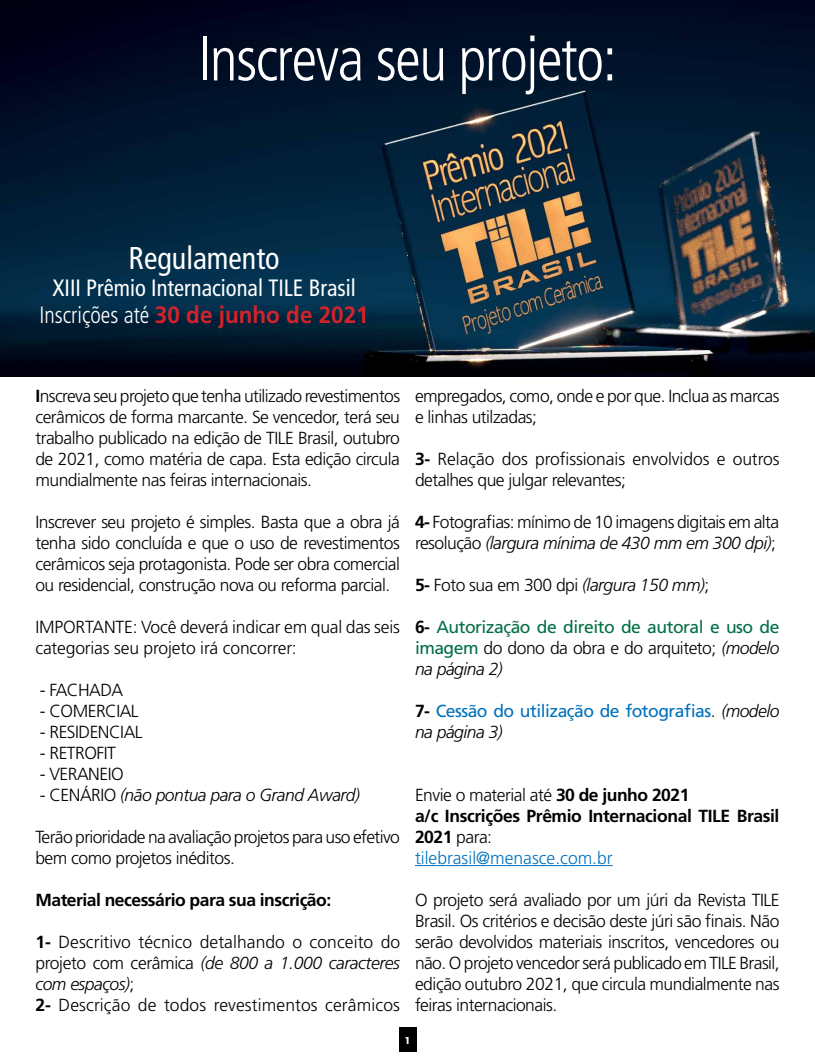
<style>
.page{position:relative;width:815px;height:1063px;background:#fff}
.page>*{position:absolute;margin:0;border:0;box-sizing:border-box;transform-origin:0 0}
.t1{font:300 condensed 63px "Frutiger";letter-spacing:-.025em;color:#fff;scale:.95 1}
.t2{font:condensed 31.5px "Frutiger";color:#fff;scale:.95 1}
.t3{font:condensed 23.62px/27px "Frutiger";color:#fff;text-align:center;scale:.95 1}
.t4{font:300 17.5px/21px "Frutiger";letter-spacing:-.03em;color:#000;text-align:justify}
.t5{font:700 17.5px/21px "Frutiger";letter-spacing:-.025em;color:#000}
.t6{font:300 17.5px/21px "Frutiger";letter-spacing:.005em;color:#000}
.t7{font:17.5px/21px "Frutiger";letter-spacing:-.03em;color:#006f45;text-align:justify}
.t8{font:300 17.5px/21px "Frutiger";letter-spacing:-.01em;color:#000}
.t9{font:300 17.5px/21px "Frutiger";letter-spacing:-.005em;color:#000}
.t10{font:17.5px/21px "Frutiger";letter-spacing:-.03em;color:#0072bc}
.t11{font:italic 300 17.5px "Frutiger";letter-spacing:-.03em;color:#000}
.t12{font:700 10px "Futura BT";color:#fff}
.s1{font-weight:300}
.s2{font-weight:700;font-stretch:normal;color:#d2232a}
.s3{font-weight:700}
.s4{font-style:normal}
.s5{font-style:italic}
.s6{font-weight:700;color:#000}
.s7{font-weight:300;color:#000}
.s8{font-weight:300;font-style:italic;color:#000}
.s9{font-weight:300;color:#0072bc}
</style>
<div class="page">
<div style="left:399px;top:1028px;width:17px;height:24px;background:#000"></div>
<img style="left:0;top:0;width:815px;height:376px">
<hr style="left:415px;top:865px;width:198px;height:1px;background:#0072bc">
<hr style="left:0;top:1062px;width:815px;height:1px;background:#000">
<h1 class="t1" style="left:198px;top:23px;width:443px">Inscreva seu projeto:</h1>
<h2 class="t2" style="left:129px;top:239px;width:161px">Regulamento</h2>
<h3 class="t3" style="left:40px;top:274px;width:348px">XIII Prêmio Internacional TILE Brasil<br><span class="s1">Inscrições até</span> <span class="s2">30 de junho de 2021</span></h3>
<p class="t4" style="left:35px;top:386px;width:366px"><span class="s3">I</span>nscreva seu projeto que tenha utilizado revestimentos cerâmicos de forma marcante. Se vencedor, terá seu trabalho publicado na edição de TILE Brasil, outubro de 2021, como matéria de capa. Esta edição circula mundialmente nas feiras internacionais.</p>
<p class="t4" style="left:35px;top:512px;width:366px">Inscrever seu projeto é simples. Basta que a obra já tenha sido concluída e que o uso de revestimentos cerâmicos seja protagonista. Pode ser obra comercial ou residencial, construção nova ou reforma parcial.</p>
<p class="t8" style="left:35px;top:617px;width:366px">IMPORTANTE: Você deverá indicar em qual das seis categorias seu projeto irá concorrer:</p>
<p class="t4" style="left:40px;top:680px;width:85px">- FACHADA</p>
<p class="t4" style="left:40px;top:701px;width:100px">- COMERCIAL</p>
<p class="t4" style="left:40px;top:722px;width:104px">- RESIDENCIAL</p>
<p class="t4" style="left:40px;top:743px;width:78px">- RETROFIT</p>
<p class="t4" style="left:40px;top:764px;width:85px">- VERANEIO</p>
<p class="t11" style="left:40px;top:785px;width:322px"><span class="s4">- CENÁRIO</span> (não pontua para o Grand Award)</p>
<p class="t4" style="left:35px;top:827px;width:366px">Terão prioridade na avaliação projetos para uso efetivo bem como projetos inéditos.</p>
<p class="t5" style="left:35px;top:889px;width:297px">Material necessário para sua inscrição:</p>
<p class="t6" style="left:35px;top:932px;width:366px"><span class="s3">1-</span> Descritivo técnico detalhando o conceito do projeto com cerâmica <span class="s5">(de 800 a 1.000 caracteres com espaços)</span>;<br><span class="s3">2-</span> Descrição de todos revestimentos cerâmicos</p>
<p class="t4" style="left:415px;top:386px;width:366px">empregados, como, onde e por que. Inclua as marcas e linhas utilzadas;</p>
<p class="t9" style="left:415px;top:449px;width:366px"><span class="s3">3-</span> Relação dos profissionais envolvidos e outros detalhes que julgar relevantes;</p>
<p class="t4" style="left:415px;top:512px;width:366px"><span class="s3">4-</span> Fotografias: mínimo de 10 imagens digitais em alta resolução <span class="s5">(largura mínima de 430 mm em 300 dpi)</span>;</p>
<p class="t4" style="left:415px;top:575px;width:296px"><span class="s3">5-</span> Foto sua em 300 dpi <span class="s5">(largura 150 mm)</span>;</p>
<p class="t7" style="left:415px;top:616px;width:366px"><span class="s6">6-</span> Autorização de direito de autoral e uso de imagem <span class="s7">do dono da obra e do arquiteto;</span> <span class="s8">(modelo na página 2)</span></p>
<p class="t10" style="left:415px;top:700px;width:366px"><span class="s6">7-</span> Cessão do utilização de fotografias<span class="s7">.</span> <span class="s8">(modelo na página 3)</span></p>
<p class="t5" style="left:415px;top:784px;width:366px"><span class="s1">Envie o material até</span> 30 de junho 2021<br>a/c Inscrições Prêmio Internacional TILE Brasil<br>2021 <span class="s1">para:<br></span><span class="s9">tilebrasil@menasce.com.br</span></p>
<p class="t4" style="left:415px;top:890px;width:366px">O projeto será avaliado por um júri da Revista TILE Brasil. Os critérios e decisão deste júri são finais. Não serão devolvidos materiais inscritos, vencedores ou não. O projeto vencedor será publicado em TILE Brasil, edição outubro 2021, que circula mundialmente nas feiras internacionais.</p>
<p class="t12" style="left:404px;top:1034px;width:8px">1</p>
</div>
